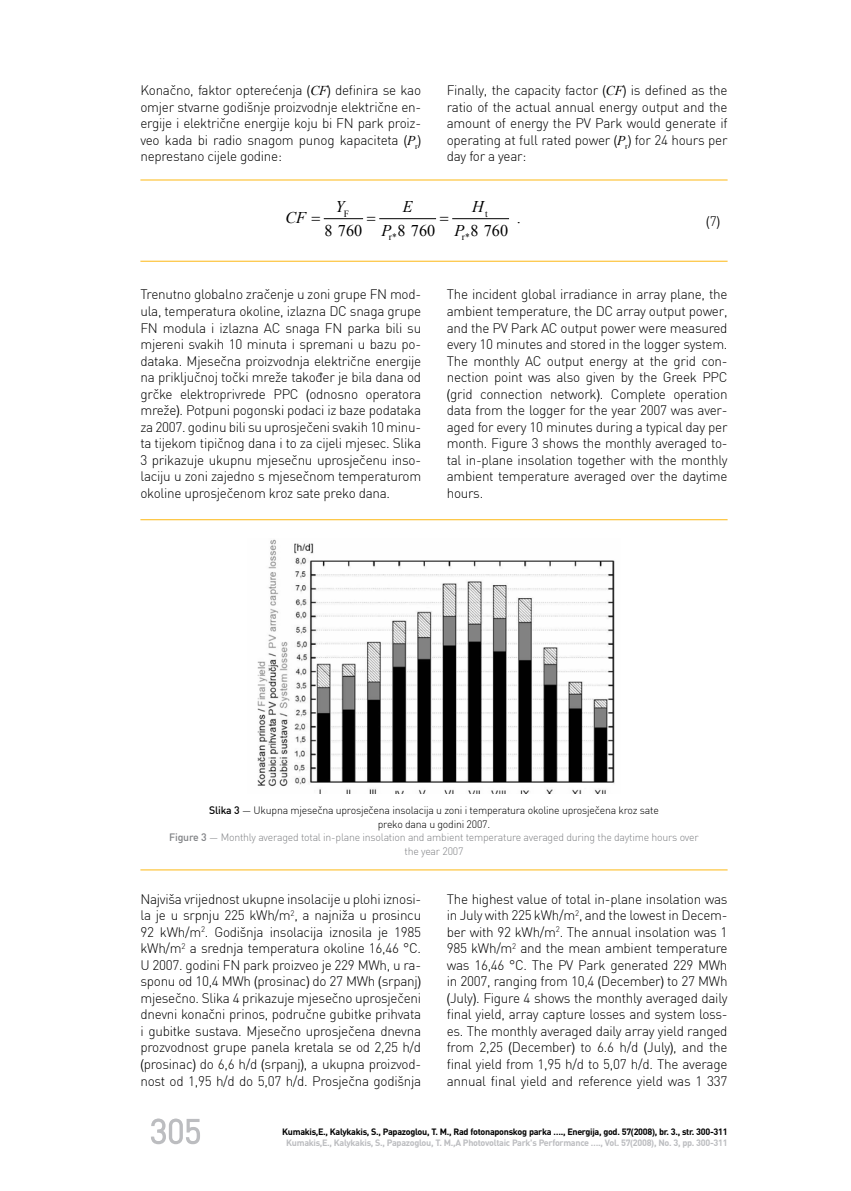
<style>
.page{position:relative;width:851px;height:1191px;background:#fff}
.page>*{position:absolute;margin:0;border:0;box-sizing:border-box;transform-origin:0 0}
.t1{font:16.35px "Times New Roman";letter-spacing:.01em;color:#000}
.t2{font:italic 16.35px "Times New Roman";color:#000}
.t3{font:13.5px/16.5px "DIN Lt";letter-spacing:-.02em;color:#000;text-align:justify}
.t4{font:13.5px "Arial Narrow";color:#000}
.t5{font:10.5px/13.5px "DIN Lt";letter-spacing:-.02em;color:#808285;text-align:center}
.t6{font:9.6px "Times New Roman";color:#000}
.t7{font:700 9px/10.8px "DIN";letter-spacing:-.035em;color:#000;text-align:center}
.s1{font-family:"Arial Narrow"}
.s2{font-family:"Times New Roman";font-style:italic}
.s3{font-style:italic}
.s4{font-family:"DIN Lt"}
.s5{font-family:"DINLT";font-weight:700;color:#000}
.s6{color:#000}
.s7{font-family:"DINLT";font-weight:700}
.s8{font-family:"Arial"}
.s9{color:#bcbdc0}
.s10{font-family:"Arial";color:#bcbdc0}
</style>
<div class="page">
<svg style="left:151px;top:1118px;width:49px;height:27px"></svg>
<hr style="left:140px;top:180px;width:587px;height:1px;background:#fdb813">
<hr style="left:140px;top:261px;width:587px;height:1px;background:#fdb813">
<hr style="left:324px;top:218px;width:38px;height:1px;background:#000">
<hr style="left:379px;top:218px;width:56px;height:1px;background:#000">
<hr style="left:452px;top:218px;width:56px;height:1px;background:#000">
<hr style="left:140px;top:519px;width:587px;height:1px;background:#fdb813">
<hr style="left:140px;top:869px;width:587px;height:1px;background:#fdb813">
<img style="left:257px;top:539px;width:358px;height:254px">
<p class="t3" style="left:140px;top:82px;width:282px">Konačno, faktor opterećenja <span class="s1">(</span><span class="s2">CF</span><span class="s1">)</span> definira se kao omjer stvarne godišnje proizvodnje električne en&shy;ergije i električne energije koju bi FN park proiz&shy;veo kada bi radio snagom punog kapaciteta <span class="s1">(</span><span class="s2">P</span><sub>r</sub><span class="s1">) </span>neprestano cijele godine:</p>
<p class="t3" style="left:446px;top:82px;width:282px">Finally, the capacity factor <span class="s1">(</span><span class="s2">CF</span><span class="s1">)</span> is defined as the ratio of the actual annual energy output and the amount of energy the PV Park would generate if operating at full rated power <span class="s1">(</span><span class="s2">P</span><sub>r</sub><span class="s1">)</span> for 24 hours per day for a year:</p>
<p class="t2" style="left:285px;top:206px;width:22px">CF</p>
<p class="t2" style="left:335px;top:196px;width:10px">Y</p>
<p class="t2" style="left:402px;top:196px;width:11px">E</p>
<p class="t6" style="left:344px;top:207px;width:7px">F</p>
<p class="t2" style="left:472px;top:196px;width:13px">H</p>
<p class="t6" style="left:485px;top:207px;width:4px">t</p>
<p class="t1" style="left:324px;top:219px;width:39px">8 760</p>
<p class="t1" style="left:381px;top:219px;width:55px"><span class="s3">P</span> 8 760</p>
<p class="t1" style="left:454px;top:219px;width:55px"><span class="s3">P</span> 8 760</p>
<p class="t6" style="left:462px;top:230px;width:9px">r*</p>
<p class="t6" style="left:389px;top:230px;width:9px">r*</p>
<p class="t1" style="left:517px;top:206px;width:6px">.</p>
<p class="t4" style="left:706px;top:211px;width:15px">(<span class="s4">7</span>)</p>
<p class="t3" style="left:140px;top:286px;width:282px">Trenutno globalno zračenje u zoni grupe FN mod&shy;ula, temperatura okoline, izlazna DC snaga grupe FN modula i izlazna AC snaga FN parka bili su mjereni svakih 10 minuta i spremani u bazu po&shy;dataka. Mjesečna proizvodnja električne energije na priključnoj točki mreže također je bila dana od grčke elektroprivrede PPC <span class="s1">(</span>odnosno operatora mreže<span class="s1">)</span>. Potpuni pogonski podaci iz baze podataka za 2007. godinu bili su uprosječeni svakih 10 minu&shy;ta tijekom tipičnog dana i to za cijeli mjesec. Slika 3 prikazuje ukupnu mjesečnu uprosječenu inso&shy;laciju u zoni zajedno s mjesečnom temperaturom okoline uprosječenom kroz sate preko dana.</p>
<p class="t3" style="left:446px;top:286px;width:282px">The incident global irradiance in array plane, the ambient temperature, the DC array output power, and the PV Park AC output power were measured every 10 minutes and stored in the logger system.<br>The monthly AC output energy at the grid con&shy;nection point was also given by the Greek PPC <span class="s1">(</span>grid connection network<span class="s1">)</span>. Complete operation data from the logger for the year 2007 was aver&shy;aged for every 10 minutes during a typical day per month. Figure 3 shows the monthly averaged to&shy;tal in-plane insolation together with the monthly ambient temperature averaged over the daytime hours.</p>
<p class="t5" style="left:169px;top:803px;width:531px"><span class="s5">Slika 3</span> <span class="s6">— Ukupna mjesečna uprosječena insolacija u zoni i temperatura okoline uprosječena kroz sate<br>preko dana u godini 2007.<br></span><span class="s7">Figure 3</span> — Monthly averaged total in-plane insolation and ambient temperature averaged during the daytime hours over the year 2007</p>
<p class="t3" style="left:140px;top:890px;width:282px">Najviša vrijednost ukupne insolacije u plohi iznosi&shy;la je u srpnju 225 kWh/m<sup>2</sup>, a najniža u prosincu 92 kWh/m<sup>2</sup>. Godišnja insolacija iznosila je 1985 kWh/m<sup>2</sup> a srednja temperatura okoline 16,46 °C.<br>U 2007. godini FN park proizveo je 229 MWh, u ra&shy;sponu od 10,4 MWh <span class="s1">(</span>prosinac<span class="s1">)</span> do 27 MWh <span class="s1">(</span>srpanj<span class="s1">) </span>mjesečno. Slika 4 prikazuje mjesečno uprosječeni dnevni konačni prinos, područne gubitke prihvata i gubitke sustava. Mjesečno uprosječena dnevna prozvodnost grupe panela kretala se od 2,25 h/d <span class="s1">(</span>prosinac<span class="s1">)</span> do 6,6 h/d <span class="s1">(</span>srpanj<span class="s1">)</span>, a ukupna proizvod&shy;nost od 1,95 h/d do 5,07 h/d. Prosječna godišnja</p>
<p class="t3" style="left:446px;top:890px;width:282px">The highest value of total in-plane insolation was in July with 225 kWh/m<sup>2</sup>, and the lowest in Decem&shy;ber with 92 kWh/m<sup>2</sup>. The annual insolation was 1<br>985 kWh/m<sup>2</sup> and the mean ambient temperature was 16,46 °C. The PV Park generated 229 MWh in 2007, ranging from 10,4 <span class="s1">(</span>December<span class="s1">)</span> to 27 MWh <span class="s1">(</span>July<span class="s1">)</span>. Figure 4 shows the monthly averaged daily final yield, array capture losses and system loss&shy;es. The monthly averaged daily array yield ranged from 2,25 <span class="s1">(</span>December<span class="s1">)</span> to 6.6 h/d <span class="s1">(</span>July<span class="s1">)</span>, and the final yield from 1,95 h/d to 5,07 h/d. The average annual final yield and reference yield was 1 337</p>
<p class="t7" style="left:282px;top:1125px;width:447px">Kumakis,E., Kalykakis, S., Papazoglou, T. M., Rad fotonaponskog parka …., Energija, god. 57<span class="s8">(</span>2008<span class="s8">)</span>, br. 3., str. 300-311<br><span class="s9">Kumakis,E., Kalykakis, S., Papazoglou, T. M.,A Photovoltaic Park's Performance …., Vol. 57</span><span class="s10">(</span><span class="s9">2008</span><span class="s10">)</span><span class="s9">, No. 3, pp. 300-311</span></p>
</div>
